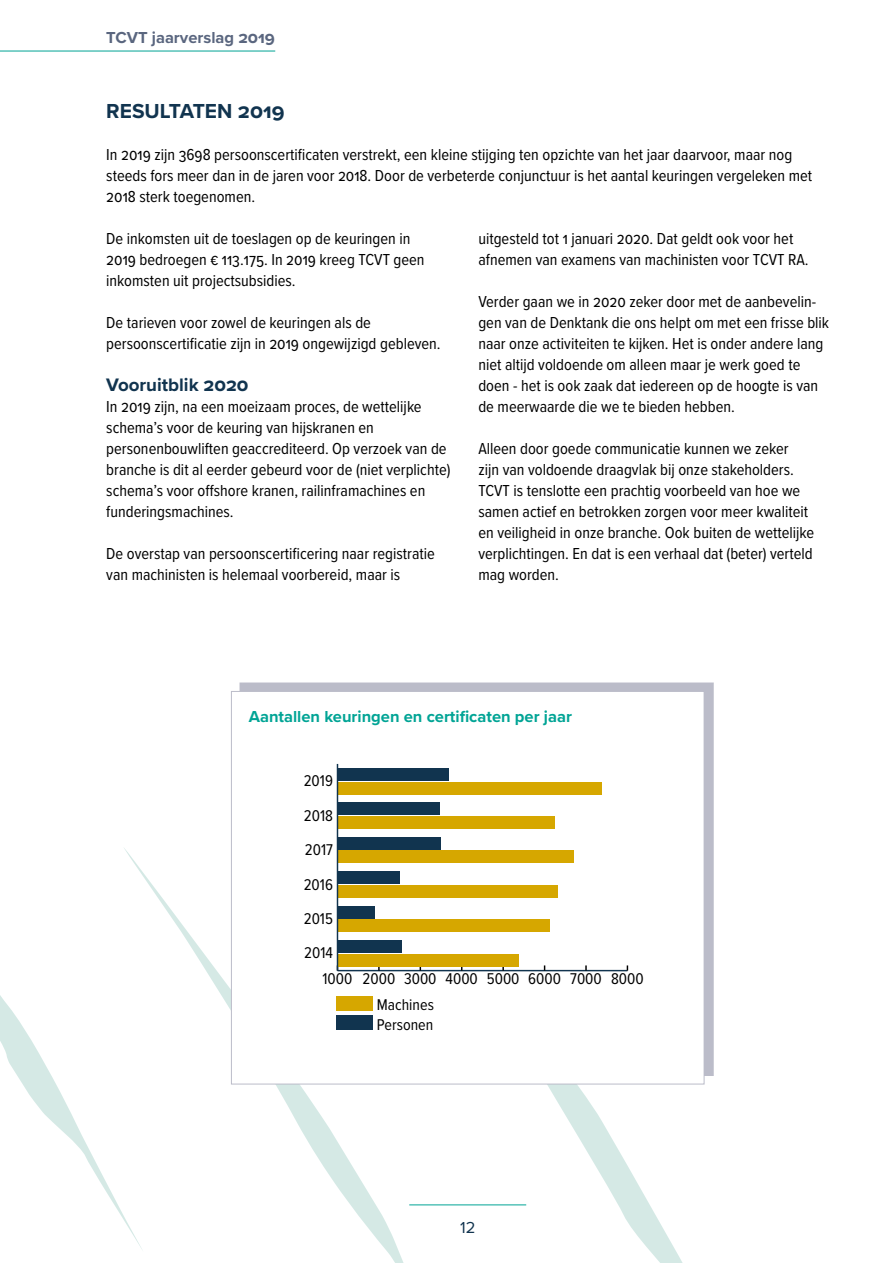
<style>
.page{position:relative;width:893px;height:1263px;background:#fff}
.page>*{position:absolute;margin:0;border:0;box-sizing:border-box;transform-origin:0 0}
.t1{font:700 21px "Proxima Nova";color:#11344f}
.t2{font:700 18.75px "Proxima Nova";color:#11344f}
.t3{font:16.5px/21px "Proxima Nova Cond";color:#000}
.t4{font:700 16.5px "Proxima Nova";color:#00a495}
.t5{font:700 16.5px "Proxima Nova";color:#5a667f}
.t6{font:16.5px "Proxima Nova";color:#11344f}
.t7{font:16.2px/26.2px "Proxima Nova Cond";color:#000}
</style>
<div class="page">
<hr style="left:0;top:51px;width:275px;height:1px;background:#00a495">
<svg style="left:0;top:995px;width:94px;height:176px"></svg>
<svg style="left:94px;top:848px;width:297px;height:408px"></svg>
<svg style="left:391px;top:1076px;width:314px;height:187px"></svg>
<div style="left:240px;top:682px;width:474px;height:394px;background:#bbbcc9"></div>
<div style="left:231px;top:691px;width:473px;height:393px;background:#fff"></div>
<hr style="left:337px;top:970px;width:290px;height:1px;background:#11344f">
<svg style="left:585px;top:965px;width:2px;height:6px"></svg>
<div style="left:336px;top:996px;width:37px;height:15px;background:#d6a700"></div>
<div style="left:337px;top:782px;width:265px;height:12px;background:#d6a700"></div>
<div style="left:337px;top:816px;width:218px;height:13px;background:#d6a700"></div>
<div style="left:337px;top:851px;width:237px;height:12px;background:#d6a700"></div>
<div style="left:337px;top:885px;width:221px;height:12px;background:#d6a700"></div>
<div style="left:337px;top:920px;width:213px;height:12px;background:#d6a700"></div>
<div style="left:337px;top:954px;width:181px;height:12px;background:#d6a700"></div>
<div style="left:336px;top:1015px;width:36px;height:15px;background:#11344f"></div>
<div style="left:337px;top:768px;width:112px;height:12px;background:#11344f"></div>
<div style="left:337px;top:802px;width:103px;height:13px;background:#11344f"></div>
<div style="left:337px;top:837px;width:104px;height:12px;background:#11344f"></div>
<div style="left:337px;top:871px;width:63px;height:13px;background:#11344f"></div>
<div style="left:337px;top:906px;width:38px;height:12px;background:#11344f"></div>
<div style="left:337px;top:940px;width:65px;height:13px;background:#11344f"></div>
<hr style="left:337px;top:764px;width:1px;height:207px;background:#11344f">
<p class="t5" style="left:106px;top:25px;width:170px">TCVT jaarverslag 2019</p>
<p class="t1" style="left:106px;top:96px;width:180px">RESULTATEN 2019</p>
<p class="t3" style="left:106px;top:144px;width:707px">In 2019 zijn 3698 persoonscertificaten verstrekt, een kleine stijging ten opzichte van het jaar daarvoor, maar nog steeds fors meer dan in de jaren voor 2018. Door de verbeterde conjunctuur is het aantal keuringen vergeleken met<br>2018 sterk toegenomen.</p>
<p class="t3" style="left:106px;top:228px;width:320px">De inkomsten uit de toeslagen op de keuringen in<br>2019 bedroegen € 113.175. In 2019 kreeg TCVT geen inkomsten uit projectsubsidies.</p>
<p class="t3" style="left:106px;top:312px;width:336px">De tarieven voor zowel de keuringen als de persoonscertificatie zijn in 2019 ongewijzigd gebleven.</p>
<p class="t2" style="left:106px;top:371px;width:144px">Vooruitblik 2020</p>
<p class="t3" style="left:106px;top:396px;width:346px">In 2019 zijn, na een moeizaam proces, de wettelijke schema’s voor de keuring van hijskranen en personenbouwliften geaccrediteerd. Op verzoek van de branche is dit al eerder gebeurd voor de (niet verplichte) schema’s voor offshore kranen, railinframachines en funderingsmachines.</p>
<p class="t3" style="left:106px;top:543px;width:330px">De overstap van persoonscertificering naar registratie van machinisten is helemaal voorbereid, maar is</p>
<p class="t3" style="left:478px;top:228px;width:332px">uitgesteld tot 1 januari 2020. Dat geldt ook voor het afnemen van examens van machinisten voor TCVT RA.</p>
<p class="t3" style="left:478px;top:291px;width:352px">Verder gaan we in 2020 zeker door met de aanbevelin&shy;gen van de Denktank die ons helpt om met een frisse blik naar onze activiteiten te kijken. Het is onder andere lang niet altijd voldoende om alleen maar je werk goed te doen - het is ook zaak dat iedereen op de hoogte is van de meerwaarde die we te bieden hebben.</p>
<p class="t3" style="left:478px;top:438px;width:337px">Alleen door goede communicatie kunnen we zeker<br>zijn van voldoende draagvlak bij onze stakeholders.<br>TCVT is tenslotte een prachtig voorbeeld van hoe we samen actief en betrokken zorgen voor meer kwaliteit en veiligheid in onze branche. Ook buiten de wettelijke verplichtingen. En dat is een verhaal dat (beter) verteld mag worden.</p>
<p class="t4" style="left:249px;top:704px;width:325px">Aantallen keuringen en certificaten per jaar</p>
<p class="t7" style="left:304px;top:767px;width:31px">2019</p>
<p class="t7" style="left:304px;top:801px;width:31px">2018</p>
<p class="t7" style="left:305px;top:836px;width:30px">2017</p>
<p class="t7" style="left:304px;top:870px;width:31px">2016</p>
<p class="t7" style="left:304px;top:905px;width:31px">2015</p>
<p class="t7" style="left:304px;top:939px;width:30px">2014</p>
<p class="t7" style="left:377px;top:965px;width:268px;text-indent:-54px">1000 2000 3000 4000 5000 6000 7000 8000<br>Machines</p>
<p class="t7" style="left:377px;top:1010px;width:58px">Personen</p>
<p class="t6" style="left:460px;top:1215px;width:17px">12</p>
</div>
